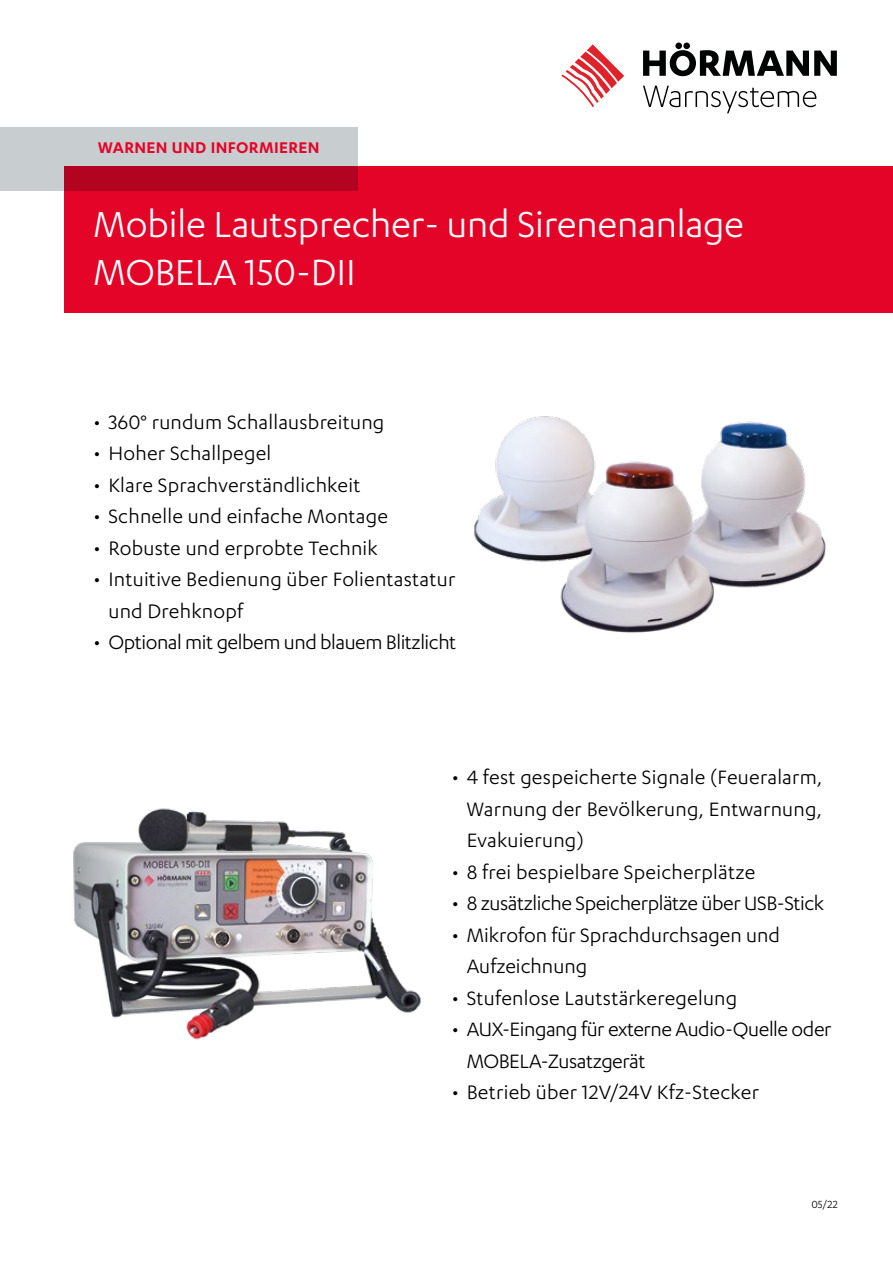
<style>
.page{position:relative;width:893px;height:1263px;background:#fff}
.page>*{position:absolute;margin:0;border:0;box-sizing:border-box;transform-origin:0 0}
.t1{font:42px/48px "Karbon";letter-spacing:-.005em;color:#fff}
.t2{font:22.5px/31.5px "Karbon";letter-spacing:.01em;color:#000}
.t3{font:22.5px/31.5px "Karbon";letter-spacing:-.02em;color:#000}
.t4{font:600 18px "Karbon";letter-spacing:.02em;color:#e40428}
.t5{font:12px "Karbon";color:#000}
</style>
<div class="page">
<img style="left:474px;top:416px;width:352px;height:217px">
<img style="left:73px;top:808px;width:348px;height:232px">
<svg style="left:643px;top:43px;width:194px;height:33px"></svg>
<svg style="left:643px;top:86px;width:173px;height:27px"></svg>
<svg style="left:561px;top:44px;width:63px;height:63px"></svg>
<div style="left:0;top:128px;width:357px;height:63px;background:#c8cdd0"></div>
<div style="left:64px;top:166px;width:829px;height:147px;background:#e40428"></div>
<p class="t4" style="left:98px;top:137px;width:223px">WARNEN UND INFORMIEREN</p>
<h1 class="t1" style="left:94px;top:199px;width:652px">Mobile Lautsprecher- und Sirenenanlage<br>MOBELA 150-DII</h1>
<p class="t2" style="left:94px;top:405px;width:292px">• 360° rundum Schallausbreitung</p>
<p class="t2" style="left:94px;top:437px;width:179px">• Hoher Schallpegel</p>
<p class="t2" style="left:94px;top:468px;width:268px">• Klare Sprachverständlichkeit</p>
<p class="t2" style="left:94px;top:500px;width:296px">• Schnelle und einfache Montage</p>
<p class="t2" style="left:94px;top:531px;width:286px">• Robuste und erprobte Technik</p>
<p class="t2" style="left:108px;top:563px;width:349px;text-indent:-15px">• Intuitive Bedienung über Folientastatur und Drehknopf</p>
<p class="t3" style="left:94px;top:626px;width:364px">• Optional mit gelbem und blauem Blitzlicht</p>
<p class="t2" style="left:467px;top:761px;width:357px;text-align:justify;text-indent:-15px">• 4 fest gespeicherte Signale (Feueralarm, Warnung der Bevölkerung, Entwarnung, Evakuierung)</p>
<p class="t2" style="left:452px;top:855px;width:305px">• 8 frei bespielbare Speicherplätze</p>
<p class="t3" style="left:452px;top:887px;width:374px">• 8 zusätzliche Speicherplätze über USB-Stick</p>
<p class="t2" style="left:467px;top:918px;width:315px;text-indent:-15px">• Mikrofon für Sprachdurchsagen und<br>Aufzeichnung</p>
<p class="t2" style="left:452px;top:981px;width:287px">• Stufenlose Lautstärkeregelung</p>
<p class="t3" style="left:467px;top:1013px;width:366px;text-indent:-15px">• AUX-Eingang für externe Audio-Quelle oder<br>MOBELA-Zusatzgerät</p>
<p class="t2" style="left:452px;top:1076px;width:309px">• Betrieb über 12V/24V Kfz-Stecker</p>
<p class="t5" style="left:811px;top:1197px;width:28px">05/22</p>
</div>
